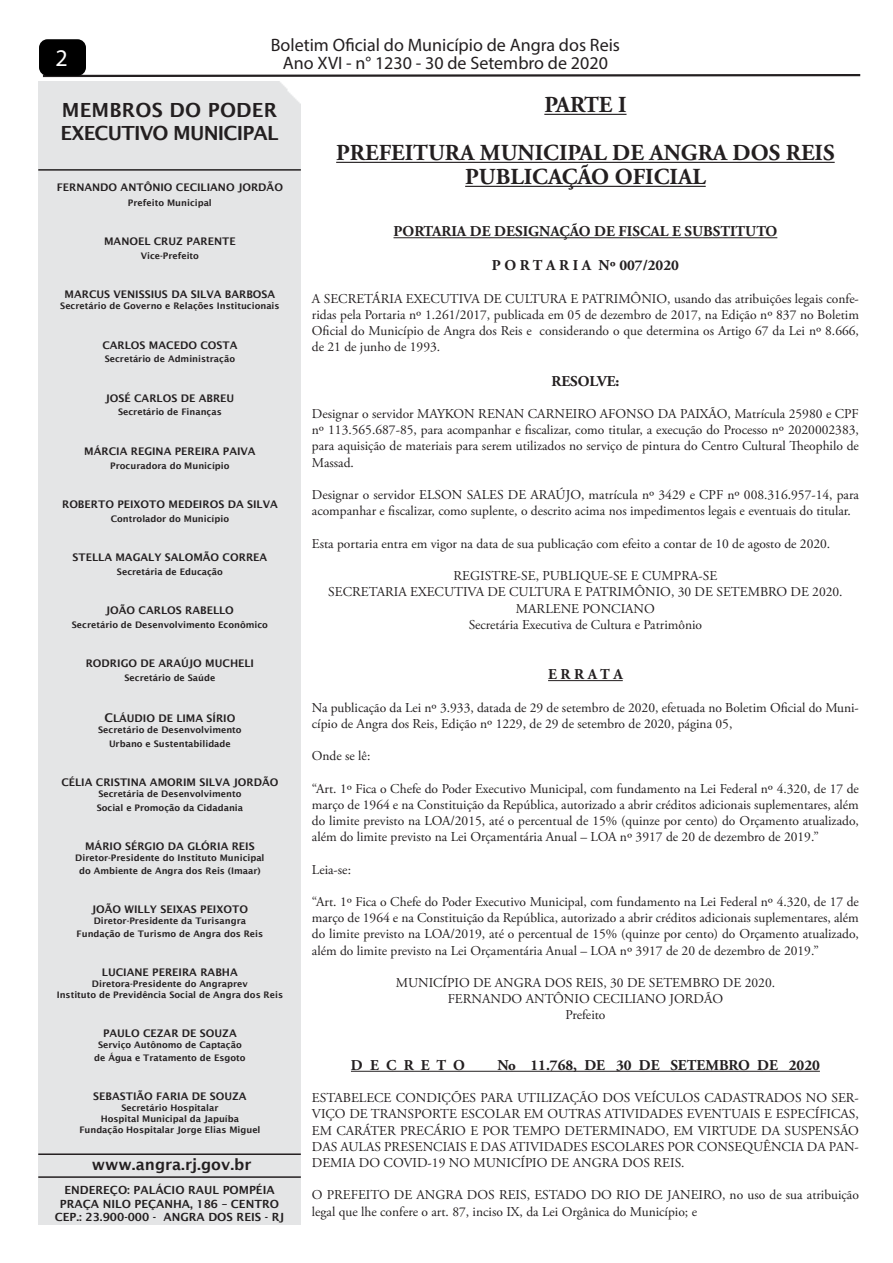
<style>
.page{position:relative;width:893px;height:1263px;background:#fff}
.page>*{position:absolute;margin:0;border:0;box-sizing:border-box;transform-origin:0 0}
.t1{font:24px "Myriad Pro";color:#fff}
.t2{font:700 22.95px/48px "Adobe Garamond Pro";color:#231f20;text-align:center}
.t3{font:600 19.5px/23.4px "Lucida Sans";letter-spacing:-.04em;color:#231f20}
.t4{font:18px/18px "Myriad Pro";color:#231f20;text-align:center}
.t5{font:600 15.45px "Lucida Sans";color:#231f20}
.t6{font:700 15px "Adobe Garamond Pro";color:#231f20}
.t7{font:13.5px/16.2px "Adobe Garamond Pro";color:#231f20;text-align:justify}
.t8{font:600 11.25px/13.5px "Lucida Sans";color:#231f20;text-align:center}
.t9{font:600 10.5px "Lucida Sans";color:#231f20}
.t10{font:600 9px/12.6px "Lucida Sans";color:#231f20;text-align:center}
.s1{font-size:12px}
</style>
<div class="page">
<svg style="left:42px;top:74px;width:819px;height:4px"></svg>
<div style="left:39px;top:39px;width:47px;height:37px;background:#000;border-radius:9px"></div>
<hr style="left:544px;top:114px;width:82px;height:1px;background:#231f20">
<hr style="left:336px;top:162px;width:499px;height:1px;background:#231f20">
<hr style="left:465px;top:186px;width:241px;height:1px;background:#231f20">
<hr style="left:393px;top:237px;width:384px;height:1px;background:#231f20">
<hr style="left:548px;top:680px;width:75px;height:1px;background:#231f20">
<hr style="left:351px;top:1071px;width:469px;height:1px;background:#231f20">
<hr style="left:38px;top:169px;width:263px;height:2px;background:#231f20">
<hr style="left:38px;top:1176px;width:263px;height:2px;background:#231f20">
<hr style="left:38px;top:1153px;width:263px;height:2px;background:#231f20">
<h3 class="t4" style="left:271px;top:36px;width:351px">Boletim Oficial do Município de Angra dos Reis<br>Ano XVI - n° 1230 - 30 de Setembro de 2020</h3>
<h2 class="t2" style="left:336px;top:81px;width:500px">PARTE I<br>PREFEITURA MUNICIPAL DE ANGRA DOS REIS</h2>
<h2 class="t2" style="left:465px;top:153px;width:242px">PUBLICAÇÃO OFICIAL</h2>
<p class="t6" style="left:393px;top:223px;width:385px">PORTARIA DE DESIGNAÇÃO DE FISCAL E SUBSTITUTO</p>
<p class="t6" style="left:492px;top:257px;width:189px">P O R T A R I A Nº 007/2020</p>
<p class="t7" style="left:312px;top:291px;width:549px">A SECRETÁRIA EXECUTIVA DE CULTURA E PATRIMÔNIO, usando das atribuições legais confe&shy;ridas pela Portaria nº 1.261/2017, publicada em 05 de dezembro de 2017, na Edição nº 837 no Boletim Oficial do Município de Angra dos Reis e considerando o que determina os Artigo 67 da Lei nº 8.666, de 21 de junho de 1993.</p>
<p class="t6" style="left:551px;top:372px;width:70px">RESOLVE:</p>
<p class="t7" style="left:312px;top:406px;width:549px">Designar o servidor MAYKON RENAN CARNEIRO AFONSO DA PAIXÃO, Matrícula 25980 e CPF nº 113.565.687-85, para acompanhar e fiscalizar, como titular, a execução do Processo nº 2020002383, para aquisição de materiais para serem utilizados no serviço de pintura do Centro Cultural Theophilo de Massad.</p>
<p class="t7" style="left:312px;top:487px;width:549px">Designar o servidor ELSON SALES DE ARAÚJO, matrícula nº 3429 e CPF nº 008.316.957-14, para acompanhar e fiscalizar, como suplente, o descrito acima nos impedimentos legais e eventuais do titular.</p>
<p class="t7" style="left:312px;top:536px;width:520px">Esta portaria entra em vigor na data de sua publicação com efeito a contar de 10 de agosto de 2020.</p>
<p class="t7" style="left:328px;top:568px;width:516px;text-align:center">REGISTRE-SE, PUBLIQUE-SE E CUMPRA-SE<br>SECRETARIA EXECUTIVA DE CULTURA E PATRIMÔNIO, 30 DE SETEMBRO DE 2020.<br>MARLENE PONCIANO<br>Secretária Executiva de Cultura e Patrimônio</p>
<p class="t6" style="left:548px;top:666px;width:76px">E R R A T A</p>
<p class="t7" style="left:312px;top:700px;width:549px">Na publicação da Lei nº 3.933, datada de 29 de setembro de 2020, efetuada no Boletim Oficial do Muni&shy;cípio de Angra dos Reis, Edição nº 1229, de 29 de setembro de 2020, página 05,</p>
<p class="t7" style="left:312px;top:748px;width:60px">Onde se lê:</p>
<p class="t7" style="left:312px;top:781px;width:549px">“Art. 1º Fica o Chefe do Poder Executivo Municipal, com fundamento na Lei Federal nº 4.320, de 17 de março de 1964 e na Constituição da República, autorizado a abrir créditos adicionais suplementares, além do limite previsto na LOA/2015, até o percentual de 15% (quinze por cento) do Orçamento atualizado, além do limite previsto na Lei Orçamentária Anual – LOA nº 3917 de 20 de dezembro de 2019.”</p>
<p class="t7" style="left:312px;top:862px;width:41px">Leia-se:</p>
<p class="t7" style="left:312px;top:894px;width:549px">“Art. 1º Fica o Chefe do Poder Executivo Municipal, com fundamento na Lei Federal nº 4.320, de 17 de março de 1964 e na Constituição da República, autorizado a abrir créditos adicionais suplementares, além do limite previsto na LOA/2019, até o percentual de 15% (quinze por cento) do Orçamento atualizado, além do limite previsto na Lei Orçamentária Anual – LOA nº 3917 de 20 de dezembro de 2019.”</p>
<p class="t7" style="left:396px;top:975px;width:381px;text-align:center">MUNICÍPIO DE ANGRA DOS REIS, 30 DE SETEMBRO DE 2020.<br>FERNANDO ANTÔNIO CECILIANO JORDÃO<br>Prefeito</p>
<p class="t6" style="left:351px;top:1056px;width:116px">D E C R E T O</p>
<p class="t6" style="left:497px;top:1056px;width:324px">No 11.768, DE 30 DE SETEMBRO DE 2020</p>
<p class="t7" style="left:312px;top:1090px;width:549px">ESTABELECE CONDIÇÕES PARA UTILIZAÇÃO DOS VEÍCULOS CADASTRADOS NO SER-VIÇO DE TRANSPORTE ESCOLAR EM OUTRAS ATIVIDADES EVENTUAIS E ESPECÍFICAS, EM CARÁTER PRECÁRIO E POR TEMPO DETERMINADO, EM VIRTUDE DA SUSPENSÃO DAS AULAS PRESENCIAIS E DAS ATIVIDADES ESCOLARES POR CONSEQUÊNCIA DA PAN-DEMIA DO COVID-19 NO MUNICÍPIO DE ANGRA DOS REIS.</p>
<p class="t7" style="left:312px;top:1187px;width:549px">O PREFEITO DE ANGRA DOS REIS, ESTADO DO RIO DE JANEIRO, no uso de sua atribuição legal que lhe confere o art. 87, inciso IX, da Lei Orgânica do Município; e</p>
<h1 class="t1" style="left:55px;top:43px;width:14px">2</h1>
<h3 class="t3" style="left:61px;top:98px;width:219px">MEMBROS DO PODER<br>EXECUTIVO MUNICIPAL</h3>
<p class="t9" style="left:57px;top:182px;width:228px">FERNANDO ANTÔNIO CECILIANO JORDÃO</p>
<p class="t10" style="left:128px;top:196px;width:85px">Prefeito Municipal</p>
<p class="t9" style="left:104px;top:236px;width:133px">MANOEL CRUZ PARENTE</p>
<p class="t10" style="left:141px;top:249px;width:60px">Vice-Prefeito</p>
<p class="t9" style="left:65px;top:289px;width:212px">MARCUS VENISSIUS DA SILVA BARBOSA</p>
<p class="t10" style="left:60px;top:300px;width:221px">Secretário de Governo e Relações Institucionais</p>
<p class="t9" style="left:102px;top:339px;width:136px">CARLOS MACEDO COSTA</p>
<p class="t10" style="left:105px;top:353px;width:132px">Secretário de Administração</p>
<p class="t9" style="left:105px;top:392px;width:130px">JOSÉ CARLOS DE ABREU</p>
<p class="t10" style="left:118px;top:406px;width:105px">Secretário de Finanças</p>
<p class="t9" style="left:84px;top:445px;width:173px">MÁRCIA REGINA PEREIRA PAIVA</p>
<p class="t10" style="left:110px;top:459px;width:121px">Procuradora do Município</p>
<p class="t9" style="left:62px;top:498px;width:217px">ROBERTO PEIXOTO MEDEIROS DA SILVA</p>
<p class="t10" style="left:111px;top:512px;width:120px">Controlador do Município</p>
<p class="t9" style="left:73px;top:551px;width:196px">STELLA MAGALY SALOMÃO CORREA</p>
<p class="t10" style="left:117px;top:565px;width:108px">Secretária de Educação</p>
<p class="t9" style="left:106px;top:605px;width:130px">JOÃO CARLOS RABELLO</p>
<p class="t10" style="left:72px;top:618px;width:198px">Secretário de Desenvolvimento Econômico</p>
<p class="t9" style="left:86px;top:658px;width:170px">RODRIGO DE ARAÚJO MUCHELI</p>
<p class="t10" style="left:125px;top:671px;width:92px">Secretário de Saúde</p>
<p class="t9" style="left:104px;top:713px;width:132px"><span class="s1">C</span>LÁUDIO DE LIMA SÍRIO</p>
<p class="t10" style="left:98px;top:723px;width:145px;line-height:13.5px">Secretário de Desenvolvimento<br>Urbano e Sustentabilidade</p>
<p class="t9" style="left:61px;top:776px;width:219px">CÉLIA CRISTINA AMORIM SILVA JORDÃO</p>
<p class="t10" style="left:97px;top:787px;width:148px;line-height:13.5px;text-align:left">Secretária de Desenvolvimento<br>Social e Promoção da Cidadania</p>
<p class="t9" style="left:85px;top:840px;width:171px">MÁRIO SÉRGIO DA GLÓRIA REIS</p>
<p class="t10" style="left:75px;top:851px;width:191px">Diretor-Presidente do Instituto Municipal do Ambiente de Angra dos Reis (Imaar)</p>
<p class="t9" style="left:92px;top:903px;width:158px">JOÃO WILLY SEIXAS PEIXOTO</p>
<p class="t10" style="left:77px;top:914px;width:188px">Diretor-Presidente da Turisangra<br>Fundação de Turismo de Angra dos Reis</p>
<p class="t9" style="left:102px;top:966px;width:137px">LUCIANE PEREIRA RABHA</p>
<p class="t10" style="left:57px;top:978px;width:228px;line-height:10.8px">Diretora-Presidente do Angraprev<br>Instituto de Previdência Social de Angra dos Reis</p>
<p class="t9" style="left:103px;top:1028px;width:135px">PAULO CEZAR DE SOUZA</p>
<p class="t10" style="left:94px;top:1039px;width:153px">Serviço Autônomo de Captação de Água e Tratamento de Esgoto</p>
<p class="t9" style="left:93px;top:1091px;width:155px">SEBASTIÃO FARIA DE SOUZA</p>
<p class="t10" style="left:79px;top:1102px;width:183px;line-height:10.8px">Secretário Hospitalar<br>Hospital Municipal da Japuíba<br>Fundação Hospitalar Jorge Elias Miguel</p>
<p class="t5" style="left:92px;top:1156px;width:161px">www.angra.rj.gov.br</p>
<p class="t8" style="left:55px;top:1183px;width:231px">ENDEREÇO: PALÁCIO RAUL POMPÉIA<br>PRAÇA NILO PEÇANHA, 186 – CENTRO<br>CEP.: 23.900-000 - ANGRA DOS REIS - RJ</p>
</div>
